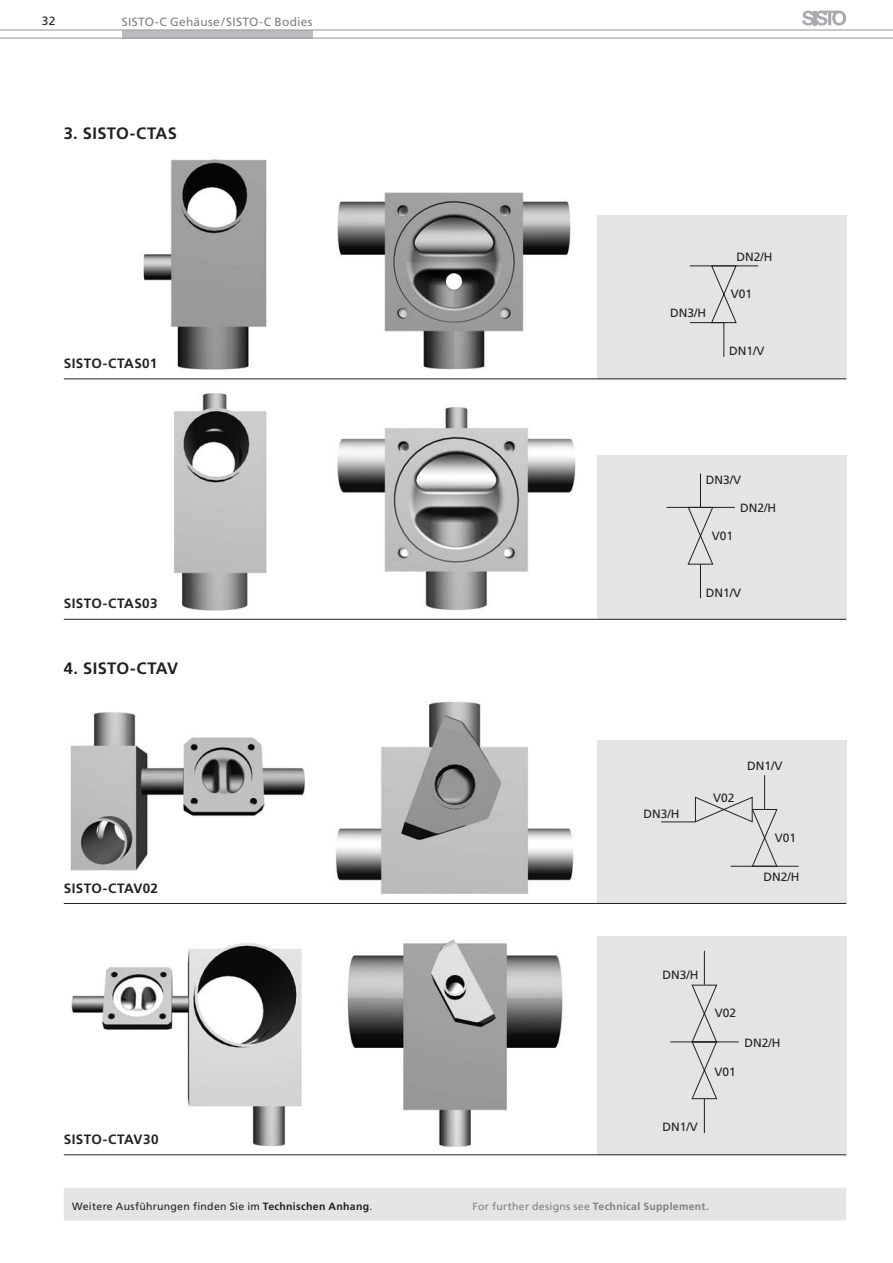
<style>
.page{position:relative;width:893px;height:1263px;background:#fff}
.page>*{position:absolute;margin:0;border:0;box-sizing:border-box;transform-origin:0 0}
.t1{font:700 16.5px "Frutiger";letter-spacing:.02em;color:#231f20}
.t2{font:700 13.5px "Frutiger";letter-spacing:.03em;color:#231f20}
.t3{font:12px "Frutiger";color:#231f20}
.t4{font:12px "Frutiger";letter-spacing:.02em;color:#808083}
.t5{font:10.5px "Frutiger";letter-spacing:.025em;color:#231f20}
.t6{font:10.5px "Frutiger";letter-spacing:.03em;color:#808083}
.s1{font-weight:700}
</style>
<div class="page">
<svg style="left:802px;top:11px;width:44px;height:15px"></svg>
<div style="left:597px;top:215px;width:249px;height:164px;background:#e4e4e6"></div>
<hr style="left:724px;top:265px;width:34px;height:1px;background:#231f20">
<hr style="left:690px;top:322px;width:34px;height:1px;background:#231f20">
<hr style="left:690px;top:265px;width:34px;height:1px;background:#231f20">
<svg style="left:710px;top:265px;width:27px;height:58px"></svg>
<hr style="left:723px;top:323px;width:1px;height:34px;background:#231f20">
<img style="left:143px;top:159px;width:124px;height:211px">
<img style="left:337px;top:192px;width:234px;height:178px">
<hr style="left:64px;top:379px;width:782px;height:1px;background:#231f20">
<div style="left:597px;top:455px;width:249px;height:164px;background:#e4e4e6"></div>
<img style="left:174px;top:393px;width:93px;height:218px">
<img style="left:337px;top:407px;width:239px;height:204px">
<hr style="left:64px;top:619px;width:782px;height:1px;background:#231f20">
<hr style="left:701px;top:507px;width:34px;height:1px;background:#231f20">
<hr style="left:700px;top:473px;width:1px;height:34px;background:#231f20">
<hr style="left:666px;top:507px;width:34px;height:1px;background:#231f20">
<svg style="left:687px;top:507px;width:27px;height:58px"></svg>
<hr style="left:700px;top:564px;width:1px;height:34px;background:#231f20">
<div style="left:597px;top:936px;width:249px;height:219px;background:#e4e4e6"></div>
<img style="left:71px;top:943px;width:231px;height:204px">
<img style="left:347px;top:939px;width:216px;height:208px">
<hr style="left:64px;top:1154px;width:782px;height:1px;background:#231f20">
<hr style="left:705px;top:1041px;width:34px;height:1px;background:#231f20">
<hr style="left:670px;top:1041px;width:34px;height:1px;background:#231f20">
<hr style="left:704px;top:1099px;width:1px;height:34px;background:#231f20">
<svg style="left:691px;top:984px;width:27px;height:115px"></svg>
<hr style="left:704px;top:951px;width:1px;height:34px;background:#231f20">
<div style="left:597px;top:740px;width:249px;height:163px;background:#e4e4e6"></div>
<img style="left:70px;top:712px;width:235px;height:159px">
<img style="left:336px;top:701px;width:238px;height:193px">
<hr style="left:64px;top:903px;width:782px;height:1px;background:#231f20">
<hr style="left:765px;top:866px;width:34px;height:1px;background:#231f20">
<hr style="left:661px;top:821px;width:34px;height:1px;background:#231f20">
<svg style="left:695px;top:796px;width:83px;height:71px"></svg>
<hr style="left:764px;top:775px;width:1px;height:34px;background:#231f20">
<div style="left:64px;top:1188px;width:782px;height:32px;background:#e4e4e6"></div>
<div style="left:122px;top:30px;width:190px;height:8px;background:#bcbdc0"></div>
<hr style="left:0;top:38px;width:893px;height:1px;background:#939598">
<hr style="left:0;top:30px;width:893px;height:1px;background:#939598">
<p class="t3" style="left:42px;top:14px;width:15px">32</p>
<p class="t4" style="left:122px;top:14px;width:192px">SISTO-C Gehäuse/ SISTO-C Bodies</p>
<h1 class="t1" style="left:64px;top:123px;width:115px">3. SISTO-CTAS</h1>
<p class="t3" style="left:737px;top:249px;width:38px">DN2/H</p>
<p class="t2" style="left:64px;top:355px;width:95px">SISTO-CTAS01</p>
<p class="t2" style="left:64px;top:596px;width:95px">SISTO-CTAS03</p>
<h1 class="t1" style="left:64px;top:659px;width:116px">4. SISTO-CTAV</h1>
<p class="t2" style="left:64px;top:880px;width:96px">SISTO-CTAV02</p>
<p class="t2" style="left:64px;top:1131px;width:96px">SISTO-CTAV30</p>
<p class="t3" style="left:670px;top:306px;width:37px">DN3/H</p>
<p class="t3" style="left:731px;top:287px;width:23px">V01</p>
<p class="t3" style="left:729px;top:344px;width:37px">DN1/V</p>
<p class="t3" style="left:706px;top:472px;width:37px">DN3/V</p>
<p class="t3" style="left:712px;top:529px;width:23px">V01</p>
<p class="t3" style="left:740px;top:500px;width:37px">DN2/H</p>
<p class="t3" style="left:706px;top:585px;width:37px">DN1/V</p>
<p class="t3" style="left:643px;top:807px;width:37px">DN3/H</p>
<p class="t3" style="left:713px;top:791px;width:23px">V02</p>
<p class="t3" style="left:747px;top:759px;width:37px">DN1/V</p>
<p class="t3" style="left:775px;top:830px;width:23px">V01</p>
<p class="t3" style="left:763px;top:870px;width:37px">DN2/H</p>
<p class="t3" style="left:662px;top:967px;width:37px">DN3/H</p>
<p class="t3" style="left:715px;top:1006px;width:23px">V02</p>
<p class="t3" style="left:714px;top:1064px;width:23px">V01</p>
<p class="t3" style="left:744px;top:1036px;width:37px">DN2/H</p>
<p class="t3" style="left:662px;top:1120px;width:37px">DN1/V</p>
<p class="t5" style="left:72px;top:1200px;width:302px">Weitere Ausführungen finden Sie im <span class="s1">Technischen Anhang</span>.</p>
<p class="t6" style="left:472px;top:1200px;width:238px">For further designs see <span class="s1">Technical Supplement.</span></p>
</div>
